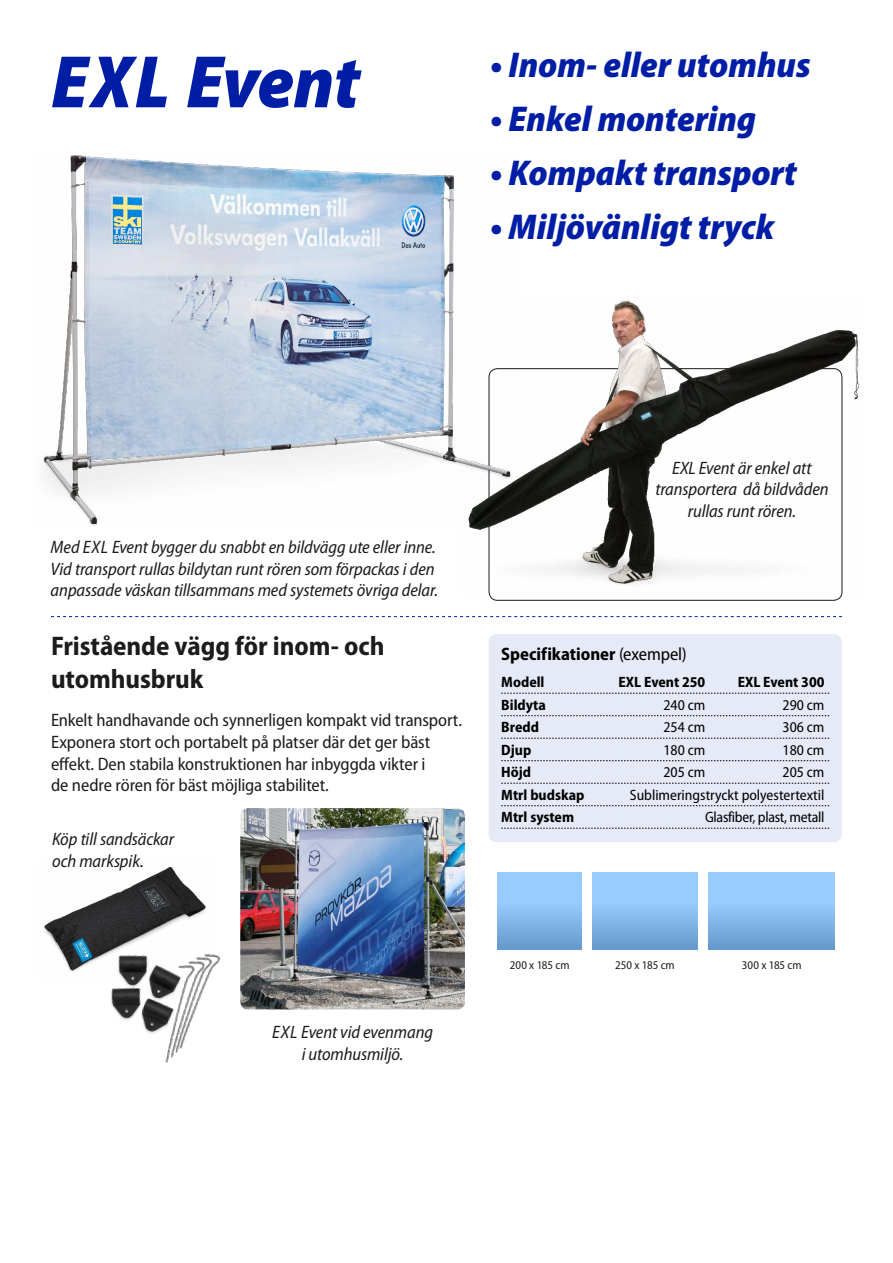
<style>
.page{position:relative;width:893px;height:1263px;background:#fff}
.page>*{position:absolute;margin:0;border:0;box-sizing:border-box;transform-origin:0 0}
.t1{font:italic 900 semi-condensed 75px "Myriad Pro";letter-spacing:-.005em;color:#001ea5}
.t2{font:italic 900 semi-condensed 36px "Myriad Pro";color:#001ea5}
.t3{font:700 semi-condensed 27px/32.4px "Myriad Pro";color:#1c1c1b}
.t4{font:italic semi-condensed 18px/21.6px "Myriad Pro";letter-spacing:-.005em;color:#1c1c1b}
.t5{font:semi-condensed 18px/21.6px "Myriad Pro";letter-spacing:-.005em;color:#1c1c1b}
.t6{font:700 semi-condensed 18px "Myriad Pro";color:#000}
.t7{font:semi-condensed 15px "Myriad Pro";color:#000}
.t8{font:700 semi-condensed 15px "Myriad Pro";color:#000}
.t9{font:semi-condensed 15px "Myriad Pro";letter-spacing:-.02em;color:#000}
.t10{font:semi-condensed 11.85px "Myriad Pro";color:#1c1c1b}
.s1{font-weight:400}
</style>
<div class="page">
<svg style="left:51px;top:616px;width:791px;height:1px"></svg>
<img style="left:42px;top:155px;width:418px;height:371px">
<img style="left:460px;top:299px;width:399px;height:295px">
<div style="left:489px;top:634px;width:353px;height:208px;background:#e6e9f6;border-radius:9px"></div>
<svg style="left:501px;top:693px;width:328px;height:1px"></svg>
<svg style="left:501px;top:715px;width:328px;height:1px"></svg>
<svg style="left:501px;top:738px;width:328px;height:1px"></svg>
<svg style="left:501px;top:760px;width:328px;height:1px"></svg>
<svg style="left:501px;top:783px;width:328px;height:1px"></svg>
<svg style="left:501px;top:805px;width:328px;height:1px"></svg>
<svg style="left:501px;top:828px;width:328px;height:1px"></svg>
<img style="left:240px;top:808px;width:225px;height:201px">
<img style="left:44px;top:867px;width:162px;height:105px">
<div style="left:498px;top:872px;width:84px;height:78px;background:linear-gradient(to bottom,#a5d8ff,#6c9fd2)"></div>
<div style="left:592px;top:872px;width:106px;height:78px;background:linear-gradient(to bottom,#a5d8ff,#6c9fd2)"></div>
<div style="left:708px;top:872px;width:127px;height:78px;background:linear-gradient(to bottom,#a5d8ff,#6c9fd2)"></div>
<img style="left:96px;top:942px;width:125px;height:121px">
<h1 class="t1" style="left:51px;top:41px;width:310px">EXL Event</h1>
<h2 class="t2" style="left:490px;top:45px;width:322px">• Inom- eller utomhus</h2>
<h2 class="t2" style="left:490px;top:99px;width:268px">• Enkel montering</h2>
<h2 class="t2" style="left:490px;top:153px;width:308px">• Kompakt transport</h2>
<h2 class="t2" style="left:490px;top:207px;width:286px">• Miljövänligt tryck</h2>
<p class="t4" style="left:51px;top:537px;width:389px">Med EXL Event bygger du snabbt en bildvägg ute eller inne.<br>Vid transport rullas bildytan runt rören som förpackas i den anpassade väskan tillsammans med systemets övriga delar.</p>
<h3 class="t3" style="left:51px;top:630px;width:335px">Fristående vägg för inom- och utomhusbruk</h3>
<p class="t5" style="left:51px;top:710px;width:412px">Enkelt handhavande och synnerligen kompakt vid transport.<br>Exponera stort och portabelt på platser där det ger bäst effekt. Den stabila konstruktionen har inbyggda vikter i<br>de nedre rören för bäst möjliga stabilitet.</p>
<p class="t4" style="left:52px;top:829px;width:124px">Köp till sandsäckar och markspik.</p>
<p class="t4" style="left:272px;top:1021px;width:163px;text-align:center">EXL Event vid evenmang i utomhusmiljö.</p>
<p class="t4" style="left:655px;top:457px;width:175px;text-align:center">EXL Event är enkel att transportera då bildvåden rullas runt rören.</p>
<p class="t6" style="left:501px;top:644px;width:187px">Specifikationer <span class="s1">(exempel)</span></p>
<p class="t8" style="left:501px;top:674px;width:45px">Modell</p>
<p class="t8" style="left:619px;top:674px;width:88px">EXL Event 250</p>
<p class="t8" style="left:738px;top:674px;width:88px">EXL Event 300</p>
<p class="t8" style="left:501px;top:696px;width:46px">Bildyta</p>
<p class="t7" style="left:663px;top:696px;width:43px">240 cm</p>
<p class="t7" style="left:783px;top:696px;width:43px">290 cm</p>
<p class="t8" style="left:501px;top:719px;width:39px">Bredd</p>
<p class="t7" style="left:663px;top:719px;width:43px">254 cm</p>
<p class="t7" style="left:783px;top:719px;width:43px">306 cm</p>
<p class="t8" style="left:501px;top:741px;width:32px">Djup</p>
<p class="t7" style="left:663px;top:741px;width:43px">180 cm</p>
<p class="t7" style="left:783px;top:741px;width:43px">180 cm</p>
<p class="t8" style="left:501px;top:764px;width:31px">Höjd</p>
<p class="t7" style="left:663px;top:764px;width:43px">205 cm</p>
<p class="t7" style="left:783px;top:764px;width:43px">205 cm</p>
<p class="t8" style="left:501px;top:786px;width:85px">Mtrl budskap</p>
<p class="t7" style="left:630px;top:786px;width:196px">Sublimeringstryckt polyestertextil</p>
<p class="t8" style="left:501px;top:809px;width:74px">Mtrl system</p>
<p class="t9" style="left:705px;top:809px;width:121px">Glasfiber, plast, metall</p>
<p class="t10" style="left:510px;top:959px;width:61px">200 x 185 cm</p>
<p class="t10" style="left:615px;top:959px;width:61px">250 x 185 cm</p>
<p class="t10" style="left:742px;top:959px;width:61px">300 x 185 cm</p>
</div>
